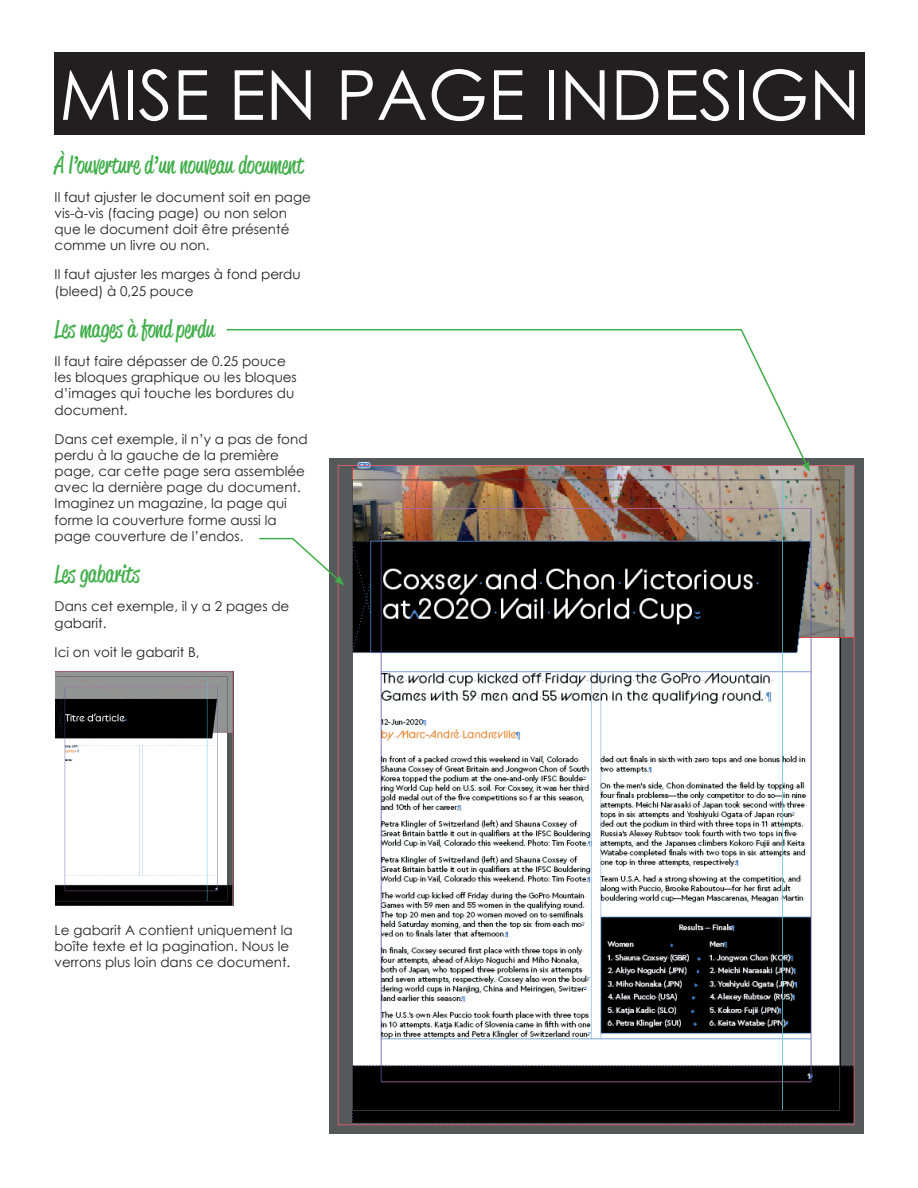
<style>
.page{position:relative;width:918px;height:1188px;background:#fff}
.page>*{position:absolute;margin:0;border:0;box-sizing:border-box;transform-origin:0 0}
.t1{font:69px "Century Gothic";color:#fff}
.t2{font:24px "Reklame Script";color:#40ae49}
.t3{font:13.5px/16.2px "Century Gothic";color:#231f20}
</style>
<div class="page">
<div style="left:55px;top:53px;width:810px;height:82px;background:#231f20"></div>
<img style="left:55px;top:672px;width:179px;height:234px">
<img style="left:329px;top:458px;width:535px;height:676px">
<svg style="left:226px;top:329px;width:582px;height:138px"></svg>
<svg style="left:802px;top:461px;width:8px;height:11px"></svg>
<svg style="left:259px;top:537px;width:85px;height:48px"></svg>
<h1 class="t1" style="left:59px;top:47px;width:802px">MISE EN PAGE INDESIGN</h1>
<h2 class="t2" style="left:55px;top:148px;width:250px">À l’ouverture d’un nouveau document</h2>
<p class="t3" style="left:55px;top:189px;width:258px">Il faut ajuster le document soit en page vis-à-vis (facing page) ou non selon que le document doit être présenté comme un livre ou non.</p>
<p class="t3" style="left:55px;top:266px;width:248px">Il faut ajuster les marges à fond perdu (bleed) à 0,25 pouce</p>
<h2 class="t2" style="left:55px;top:313px;width:161px">Les mages à fond perdu</h2>
<p class="t3" style="left:55px;top:353px;width:244px">Il faut faire dépasser de 0.25 pouce les bloques graphique ou les bloques d’images qui touche les bordures du document.</p>
<p class="t3" style="left:55px;top:430px;width:254px">Dans cet exemple, il n’y a pas de fond perdu à la gauche de la première page, car cette page sera assemblée avec la dernière page du document.<br>Imaginez un magazine, la page qui forme la couverture forme aussi la page couverture de l’endos.</p>
<h2 class="t2" style="left:55px;top:558px;width:87px">Les gabarits</h2>
<p class="t3" style="left:55px;top:598px;width:236px">Dans cet exemple, il y a 2 pages de gabarit.</p>
<p class="t3" style="left:55px;top:643px;width:146px">Ici on voit le gabarit B,</p>
<p class="t3" style="left:55px;top:922px;width:239px">Le gabarit A contient uniquement la boîte texte et la pagination. Nous le verrons plus loin dans ce document.</p>
</div>
